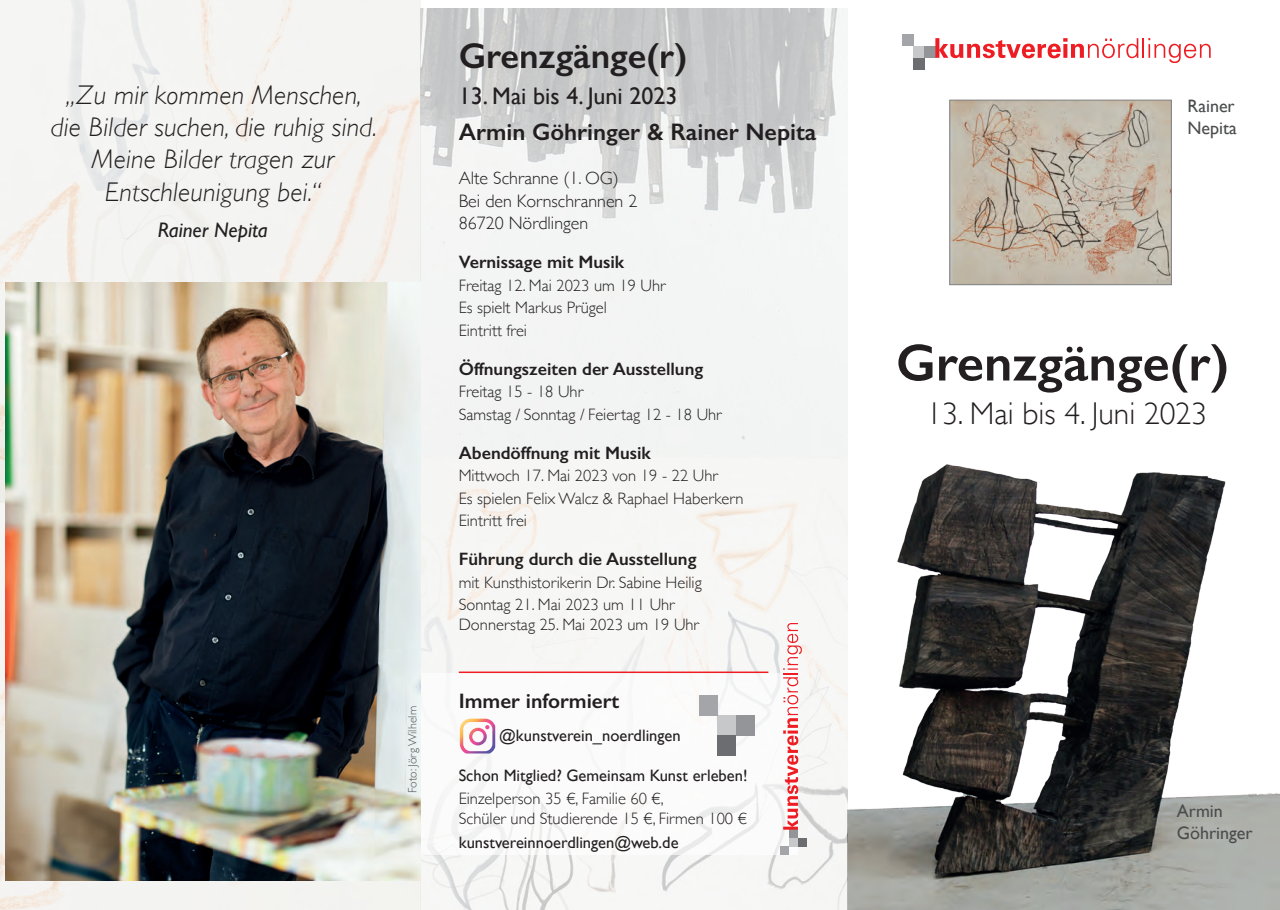
<style>
.page{position:relative;width:1280px;height:910px;background:#fff}
.page>*{position:absolute;margin:0;border:0;box-sizing:border-box;transform-origin:0 0}
.t1{font:600 52.5px "Gill Sans";color:#231f20}
.t2{font:600 36px "Gill Sans";color:#231f20}
.t3{font:300 31.5px "Gill Sans";color:#231f20}
.t4{font:italic 300 27px/32.4px "Gill Sans";letter-spacing:.01em;color:#231f20;text-align:center}
.t5{font:600 24px "Gill Sans";color:#231f20}
.t6{font:24px "Gill Sans";color:#231f20}
.t7{font:600 21px "Gill Sans";color:#231f20}
.t8{font:italic 21px "Gill Sans";color:#231f20}
.t9{font:600 18px "Gill Sans";color:#231f20}
.t10{font:300 18px/22.5px "Gill Sans";color:#231f20}
.t11{font:18px/21.6px "Gill Sans";color:#4b4c4d}
.t12{font:300 16.5px/22.5px "Gill Sans";color:#231f20}
.t13{font:16.5px "Gill Sans";color:#231f20}
.t14{font:300 12px "Gill Sans";color:#57585a}
</style>
<div class="page">
<img style="left:847px;top:455px;width:433px;height:455px">
<img style="left:421px;top:455px;width:426px;height:455px">
<img style="left:421px;top:9px;width:426px;height:446px">
<div style="left:421px;top:673px;width:367px;height:181px;background:#fff"></div>
<img style="left:0;top:503px;width:420px;height:407px">
<img style="left:0;top:0;width:421px;height:503px">
<div style="left:913px;top:46px;width:11px;height:12px;background:#c7c8ca"></div>
<div style="left:902px;top:34px;width:11px;height:12px;background:#a4a5a9"></div>
<div style="left:913px;top:58px;width:11px;height:12px;background:#6c6d70"></div>
<div style="left:924px;top:46px;width:11px;height:12px;background:#939598"></div>
<svg style="left:935px;top:38px;width:203px;height:20px"></svg>
<hr style="left:1142px;top:38px;width:2px;height:20px;background:#ee1d23">
<svg style="left:1148px;top:38px;width:63px;height:25px"></svg>
<div style="left:789px;top:622px;width:9px;height:232px;background:#fff"></div>
<div style="left:789px;top:838px;width:9px;height:8px;background:#c7c8ca"></div>
<div style="left:780px;top:846px;width:9px;height:8px;background:#a4a5a9"></div>
<div style="left:798px;top:838px;width:9px;height:8px;background:#6c6d70"></div>
<div style="left:789px;top:830px;width:9px;height:8px;background:#939598"></div>
<svg style="left:783px;top:623px;width:19px;height:207px"></svg>
<img style="left:6px;top:282px;width:415px;height:598px">
<div style="left:717px;top:715px;width:19px;height:20px;background:#c7c8ca"></div>
<div style="left:699px;top:695px;width:18px;height:20px;background:#a4a5a9"></div>
<div style="left:717px;top:735px;width:19px;height:21px;background:#6c6d70"></div>
<div style="left:736px;top:715px;width:19px;height:20px;background:#939598"></div>
<hr style="left:459px;top:671px;width:309px;height:2px;background:#ee1d23">
<svg style="left:460px;top:719px;width:35px;height:34px"></svg>
<img style="left:952px;top:102px;width:217px;height:181px">
<div style="left:950px;top:100px;width:221px;height:185px;border:1px solid #808285"></div>
<h3 class="t4" style="left:51px;top:78px;width:328px">„Zu mir kommen Menschen, die Bilder suchen, die ruhig sind.<br>Meine Bilder tragen zur<br>Entschleunigung bei.“</h3>
<p class="t8" style="left:158px;top:218px;width:112px">Rainer Nepita</p>
<p class="t14" style="left:403px;top:793px;width:88px;rotate:-90deg">Foto: Jörg Wilhelm</p>
<h2 class="t2" style="left:459px;top:34px;width:230px">Grenzgänge(r)</h2>
<h3 class="t6" style="left:459px;top:82px;width:220px">13. Mai bis 4. Juni 2023</h3>
<h3 class="t5" style="left:459px;top:118px;width:359px">Armin Göhringer &amp; Rainer Nepita</h3>
<p class="t10" style="left:459px;top:166px;width:180px">Alte Schranne (1. OG)<br>Bei den Kornschrannen 2<br>86720 Nördlingen</p>
<p class="t9" style="left:459px;top:251px;width:167px">Vernissage mit Musik</p>
<p class="t12" style="left:459px;top:273px;width:208px">Freitag 12. Mai 2023 um 19 Uhr<br>Es spielt Markus Prügel<br>Eintritt frei</p>
<p class="t9" style="left:459px;top:358px;width:246px">Öffnungszeiten der Ausstellung</p>
<p class="t12" style="left:459px;top:380px;width:264px">Freitag 15 - 18 Uhr<br>Samstag / Sonntag / Feiertag 12 - 18 Uhr</p>
<p class="t9" style="left:459px;top:442px;width:194px">Abendöffnung mit Musik</p>
<p class="t12" style="left:459px;top:464px;width:286px">Mittwoch 17. Mai 2023 von 19 - 22 Uhr<br>Es spielen Felix Walcz &amp; Raphael Haberkern<br>Eintritt frei</p>
<p class="t9" style="left:459px;top:548px;width:239px">Führung durch die Ausstellung</p>
<p class="t12" style="left:459px;top:570px;width:244px">mit Kunsthistorikerin Dr. Sabine Heilig<br>Sonntag 21. Mai 2023 um 11 Uhr</p>
<p class="t12" style="left:459px;top:613px;width:242px">Donnerstag 25. Mai 2023 um 19 Uhr</p>
<p class="t7" style="left:459px;top:688px;width:162px">Immer informiert</p>
<p class="t13" style="left:499px;top:725px;width:183px">@kunstverein_noerdlingen</p>
<p class="t13" style="left:459px;top:766px;width:290px">Schon Mitglied? Gemeinsam Kunst erleben!</p>
<p class="t12" style="left:459px;top:788px;width:290px;line-height:19.8px">Einzelperson 35 €, Familie 60 €,<br>Schüler und Studierende 15 €, Firmen 100 €</p>
<p class="t13" style="left:459px;top:832px;width:221px">kunstvereinnoerdlingen@web.de</p>
<p class="t11" style="left:1187px;top:95px;width:51px">Rainer<br>Nepita</p>
<h1 class="t1" style="left:896px;top:331px;width:335px">Grenzgänge(r)</h1>
<h3 class="t3" style="left:926px;top:388px;width:282px">13. Mai bis 4. Juni 2023</h3>
<p class="t11" style="left:1177px;top:800px;width:77px">Armin<br>Göhringer</p>
</div>
